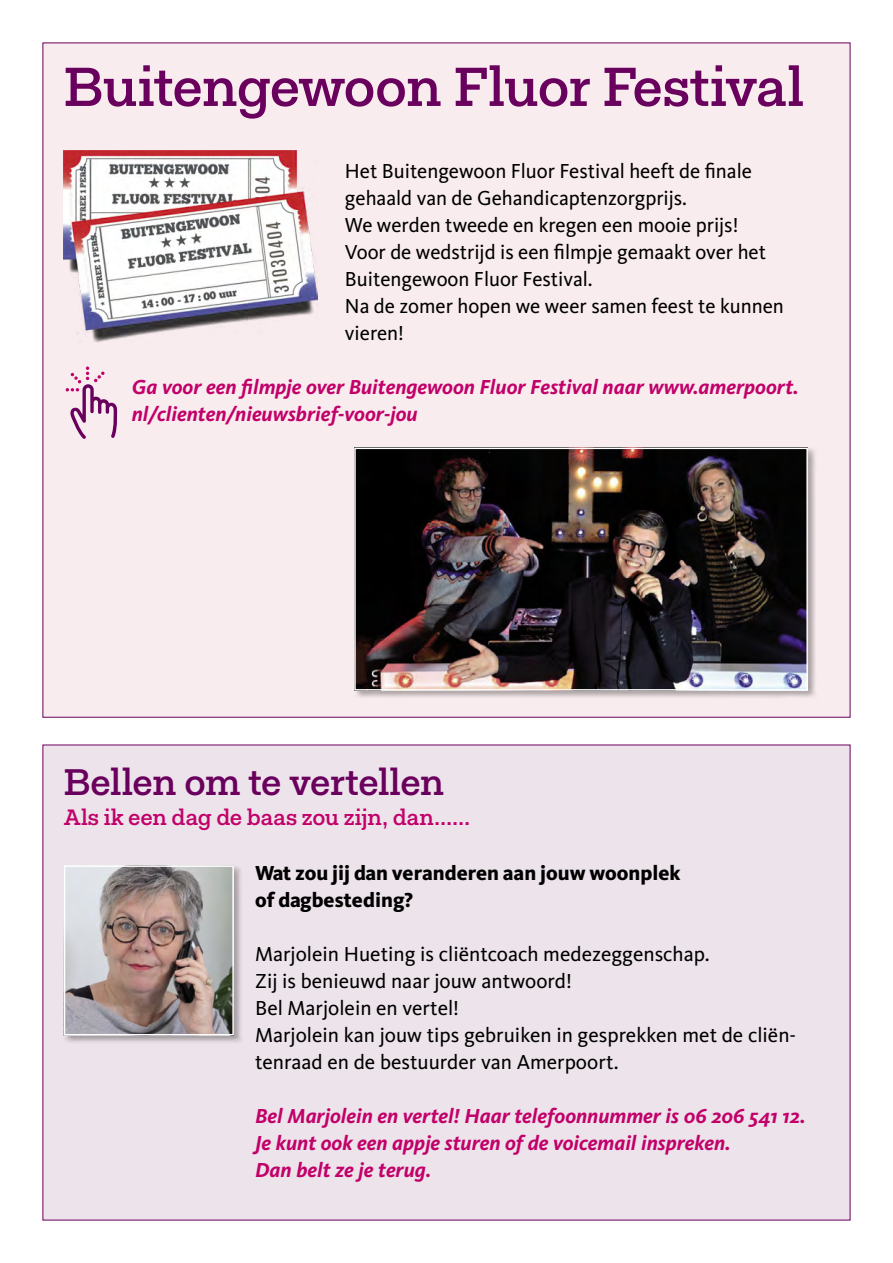
<style>
.page{position:relative;width:893px;height:1263px;background:#fff}
.page>*{position:absolute;margin:0;border:0;box-sizing:border-box;transform-origin:0 0}
.t1{font:500 55.5px "Fakt Slab Pro";letter-spacing:-.01em;color:#6a005d}
.t2{font:500 37.5px "Fakt Slab Pro";letter-spacing:-.005em;color:#6a005d}
.t3{font:500 22.5px "Fakt Slab Pro";color:#c10069}
.t4{font:21px/27px "Kievit";color:#000}
.t5{font:italic 700 21px/27px "Kievit";color:#c10069}
.t6{font:800 21px/27px "Kievit";color:#000}
</style>
<div class="page">
<div style="left:43px;top:745px;width:807px;height:475px;background:#ede3ea"></div>
<div style="left:64px;top:865px;width:179px;height:179px;background:#000;opacity:.3"></div>
<img style="left:67px;top:868px;width:164px;height:164px">
<div style="left:64px;top:865px;width:170px;height:170px;border:2px solid #fff"></div>
<div style="left:43px;top:43px;width:807px;height:675px;background:#f9ecee"></div>
<div style="left:354px;top:447px;width:463px;height:252px;background:#000;opacity:.3"></div>
<img style="left:357px;top:451px;width:448px;height:237px">
<div style="left:354px;top:448px;width:454px;height:243px;border:2px solid #fff"></div>
<svg style="left:66px;top:367px;width:51px;height:72px"></svg>
<img style="left:64px;top:151px;width:254px;height:191px">
<h1 class="t1" style="left:64px;top:50px;width:742px">Buitengewoon Fluor Festival</h1>
<p class="t4" style="left:345px;top:157px;width:440px">Het Buitengewoon Fluor Festival heeft de finale gehaald van de Gehandicaptenzorgprijs.<br>We werden tweede en kregen een mooie prijs!<br>Voor de wedstrijd is een filmpje gemaakt over het Buitengewoon Fluor Festival.<br>Na de zomer hopen we weer samen feest te kunnen vieren!</p>
<p class="t5" style="left:132px;top:373px;width:669px">Ga voor een filmpje over Buitengewoon Fluor Festival naar www.amerpoort. nl/clienten/nieuwsbrief-voor-jou</p>
<h2 class="t2" style="left:64px;top:757px;width:382px">Bellen om te vertellen</h2>
<p class="t3" style="left:64px;top:802px;width:408px">Als ik een dag de baas zou zijn, dan……</p>
<p class="t6" style="left:255px;top:859px;width:427px">Wat zou jij dan veranderen aan jouw woonplek of dagbesteding?</p>
<p class="t4" style="left:255px;top:940px;width:542px">Marjolein Hueting is cliëntcoach medezeggenschap.<br>Zij is benieuwd naar jouw antwoord!<br>Bel Marjolein en vertel!<br>Marjolein kan jouw tips gebruiken in gesprekken met de cliën&shy;tenraad en de bestuurder van Amerpoort.</p>
<p class="t5" style="left:255px;top:1102px;width:552px">Bel Marjolein en vertel! Haar telefoonnummer is 06 206 541 12.<br>Je kunt ook een appje sturen of de voicemail inspreken.<br>Dan belt ze je terug.</p>
</div>
